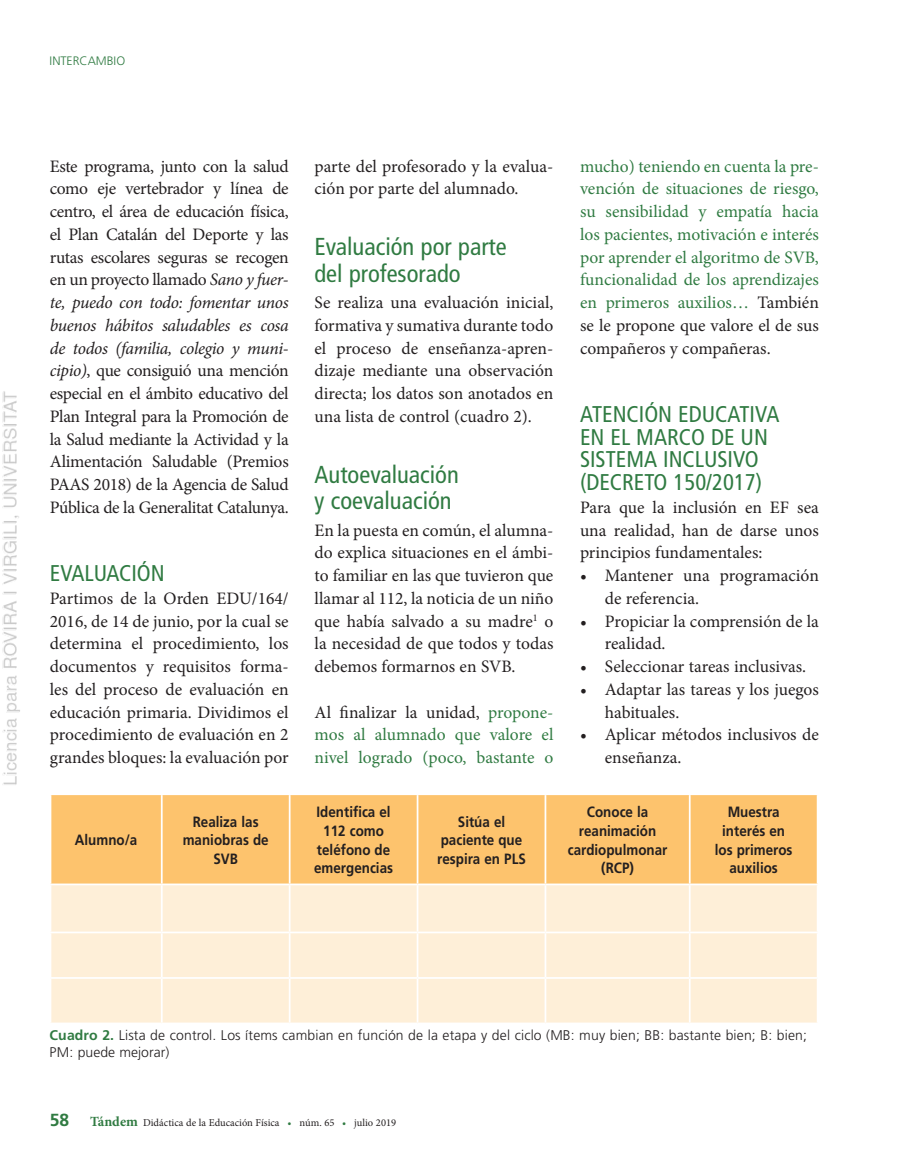
<style>
.page{position:relative;width:918px;height:1166px;background:#fff}
.page>*{position:absolute;margin:0;border:0;box-sizing:border-box;transform-origin:0 0}
.t1{font:condensed 24.5px/26.2px "Frutiger LT Std";color:#307b42}
.t2{font:condensed 22.75px/22.8px "Frutiger LT Std";color:#307b42}
.t3{font:17.5px/22.8px "Minion Pro";letter-spacing:-.01em;color:#231f20;text-align:justify}
.t4{font:17.5px/22.8px "Minion Pro";letter-spacing:-.005em;color:#307b42;text-align:justify}
.t5{font:700 14.88px/18.7px "Frutiger LT Std";color:#231f20;text-align:center;scale:.9 1}
.t6{font:300 14px/16.8px "Frutiger LT Std";letter-spacing:.01em;color:#231f20}
.t7{font:300 12.25px "Frutiger LT Std";color:#307b42}
.t8{font:10.5px "Minion Pro";color:#231f20}
.s1{font-style:italic}
.s2{color:#231f20}
.s3{font-weight:700;color:#307b42}
.s4{font-family:"Frutiger LT Std";font-weight:700;font-size:17.5px;color:#307b42}
.s5{font-weight:700;font-size:14px;color:#307b42}
.s6{color:#307b42}
</style>
<div class="page">
<img style="left:2px;top:391px;width:816px;height:632px">
<p class="t7" style="left:50px;top:54px;width:77px">INTERCAMBIO</p>
<p class="t3" style="left:50px;top:155px;width:240px">Este programa, junto con la salud como eje vertebrador y línea de centro, el área de educación física, el Plan Catalán del Deporte y las rutas escolares seguras se recogen en un proyecto llamado <span class="s1">Sano y fuer&shy;te, puedo con todo: fomentar unos buenos hábitos saludables es cosa de todos (familia, colegio y muni&shy;cipio)</span>, que consiguió una mención especial en el ámbito educativo del Plan Integral para la Promoción de la Salud mediante la Actividad y la Alimentación Saludable (Premios PAAS 2018) de la Agencia de Salud Pública de la Generalitat Catalunya.</p>
<h2 class="t2" style="left:50px;top:562px;width:116px">EVALUACIÓN</h2>
<p class="t3" style="left:50px;top:587px;width:240px">Partimos de la Orden EDU/164/ 2016, de 14 de junio, por la cual se determina el procedimiento, los documentos y requisitos forma&shy;les del proceso de evaluación en educación primaria. Dividimos el procedimiento de evaluación en 2 grandes bloques: la evaluación por</p>
<p class="t3" style="left:314px;top:155px;width:240px">parte del profesorado y la evalua&shy;ción por parte del alumnado.</p>
<h1 class="t1" style="left:314px;top:234px;width:194px">Evaluación por parte del profesorado</h1>
<p class="t3" style="left:314px;top:291px;width:240px">Se realiza una evaluación inicial, formativa y sumativa durante todo el proceso de enseñanza-apren&shy;dizaje mediante una observación directa; los datos son anotados en una lista de control (cuadro 2).</p>
<h1 class="t1" style="left:314px;top:461px;width:146px">Autoevaluación y coevaluación</h1>
<p class="t3" style="left:314px;top:519px;width:240px">En la puesta en común, el alumna&shy;do explica situaciones en el ámbi&shy;to familiar en las que tuvieron que llamar al 112, la noticia de un niño que había salvado a su madre<sup>1</sup> o la necesidad de que todos y todas debemos formarnos en SVB.</p>
<p class="t4" style="left:314px;top:701px;width:240px"><span class="s2">Al finalizar la unidad,</span> propone&shy;mos al alumnado que valore el nivel logrado (poco, bastante o</p>
<p class="t4" style="left:580px;top:155px;width:240px">mucho) teniendo en cuenta la pre&shy;vención de situaciones de riesgo, su sensibilidad y empatía hacia los pacientes, motivación e interés por aprender el algoritmo de SVB, funcionalidad de los aprendizajes en primeros auxilios… <span class="s2">También se le propone que valore el de sus compañeros y compañeras.</span></p>
<h2 class="t2" style="left:580px;top:403px;width:201px">ATENCIÓN EDUCATIVA<br>EN EL MARCO DE UN<br>SISTEMA INCLUSIVO (DECRETO 150/2017)</h2>
<p class="t3" style="left:580px;top:496px;width:240px">Para que la inclusión en EF sea una realidad, han de darse unos principios fundamentales:</p>
<p class="t3" style="left:605px;top:564px;width:216px;text-indent:-25px">• Mantener una programación de referencia.</p>
<p class="t3" style="left:605px;top:610px;width:216px;text-indent:-25px">• Propiciar la comprensión de la realidad.</p>
<p class="t3" style="left:580px;top:655px;width:228px">• Seleccionar tareas inclusivas.</p>
<p class="t3" style="left:605px;top:678px;width:216px;text-indent:-25px">• Adaptar las tareas y los juegos habituales.</p>
<p class="t3" style="left:605px;top:723px;width:216px;text-indent:-25px">• Aplicar métodos inclusivos de enseñanza.</p>
<p class="t5" style="left:75px;top:831px;width:71px">Alumno/a</p>
<p class="t5" style="left:183px;top:812px;width:97px">Realiza las maniobras de<br>SVB</p>
<p class="t5" style="left:314px;top:803px;width:89px">Identifica el<br>112 como teléfono de emergencias</p>
<p class="t5" style="left:437px;top:812px;width:100px">Sitúa el paciente que respira en PLS</p>
<p class="t5" style="left:568px;top:803px;width:112px">Conoce la reanimación cardiopulmonar (RCP)</p>
<p class="t5" style="left:715px;top:803px;width:88px">Muestra interés en los primeros auxilios</p>
<p class="t6" style="left:50px;top:1027px;width:759px"><span class="s3">Cuadro 2.</span> Lista de control. Los ítems cambian en función de la etapa y del ciclo (MB: muy bien; BB: bastante bien; B: bien;<br>PM: puede mejorar)</p>
<p class="t8" style="left:50px;top:1116px;width:348px"><span class="s4">58</span> <span class="s5">Tándem</span> Didáctica de la Educación Física <span class="s6">•</span> núm. 65 <span class="s6">•</span> julio 2019</p>
</div>
